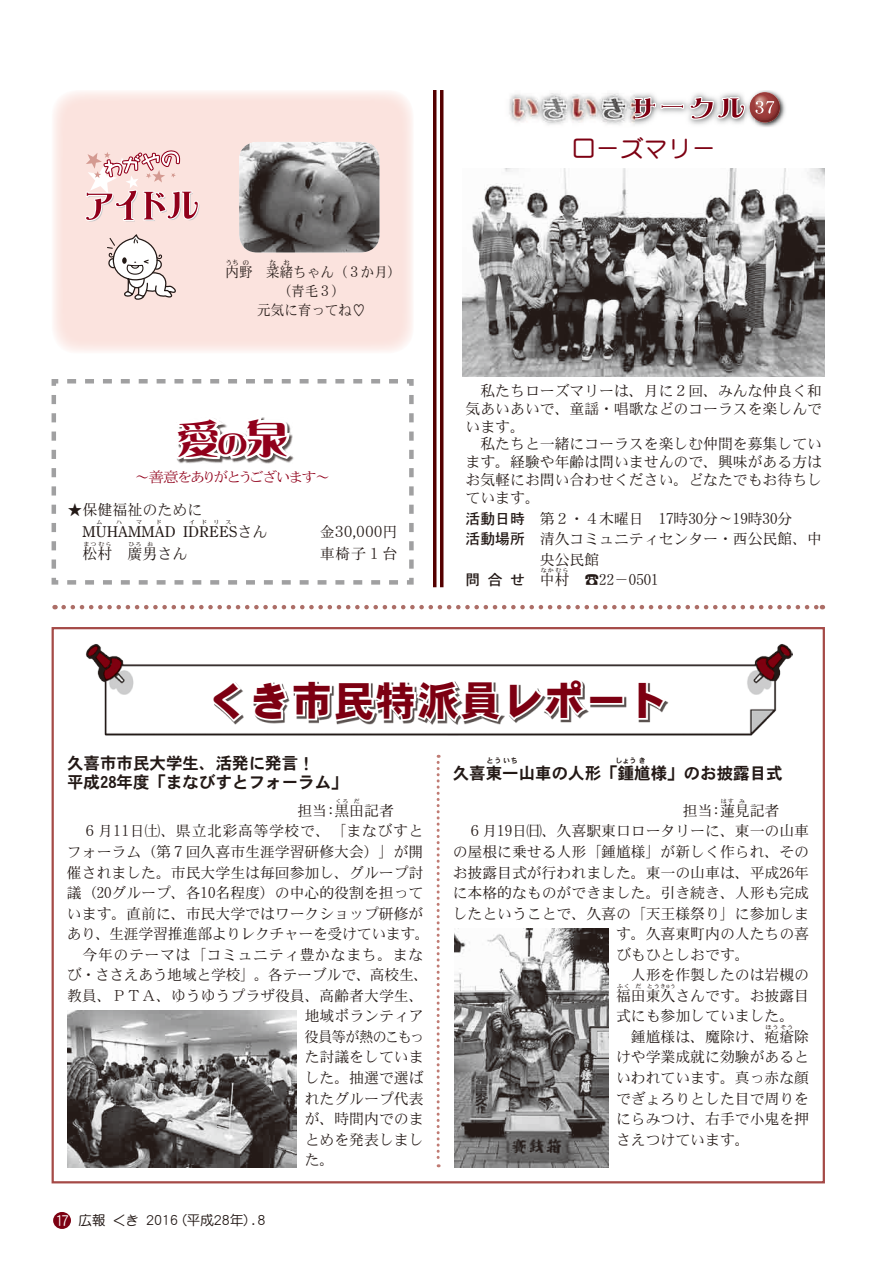
<style>
.page{position:relative;width:893px;height:1263px;background:#fff}
.page>*{position:absolute;margin:0;border:0;box-sizing:border-box;transform-origin:0 0}
.t1{font:40.5px "DFPHS Gothic CID W9";letter-spacing:.035em;color:#7d0012}
.t2{font:40.5px "DFP Lei Ga So CID W9";color:#91001b;scale:1.05 1}
.t3{font:700 24px "DFP Maru Gothic CID";color:#7d0012}
.t4{font:16.5px "DFPHS Gothic CID W7";color:#231916}
.t5{font:15px "DFHS Mincho R Pro 5 W3";color:#231916}
.t6{font:15px "Century Oldstyle";color:#231916}
.t7{font:15px "DFPHS Gothic CID W3";color:#fff;scale:.9 1}
.t8{font:14.85px/20.5px "DFHS Mincho R Pro 5 W3";color:#231916;text-align:justify}
.t9{font:14.85px "DFHS Mincho R Pro 5 W3";letter-spacing:.045em;color:#231916}
.t10{font:14.85px "DFHS Mincho R Pro 5 W3";letter-spacing:-.02em;color:#231916}
.t11{font:14.85px "DFPHS Gothic CID W5";color:#231916}
.t12{font:14.25px/18.8px "DFHS Mincho R Pro 5 W3";color:#231916;text-align:center;scale:.95 1}
.t13{font:14.1px "DFP Mincho PCID W3";letter-spacing:-.18em;color:#91001b;scale:1.11 1}
.t14{font:500 13.5px "DFP Maru Gothic CID";color:#231916}
.t15{font:7.05px "DFPHS Gothic CID W7";letter-spacing:.115em;color:#231916}
.t16{font:6.75px "DFHS Mincho R Pro 5 W3";color:#231916}
.t17{font:5.4px "DFHS Mincho R Pro 5 W3";letter-spacing:.16em;color:#231916;scale:1.11 1}
.s1{font-size:27px}
.s2{font-family:"DFHS Mincho R Pro 5 W3"}
.s3{font-family:"Century Oldstyle"}
.s4{color:#fff}
</style>
<div class="page">
<svg style="left:64px;top:605px;width:759px;height:4px"></svg>
<svg style="left:51px;top:379px;width:363px;height:206px"></svg>
<div style="left:52px;top:90px;width:362px;height:264px;background:#fbe3de;border-radius:26px"></div>
<hr style="left:433px;top:90px;width:3px;height:497px;background:#540000">
<hr style="left:440px;top:90px;width:3px;height:497px;background:#540000">
<div style="left:52px;top:627px;width:773px;height:556px;background:#fff;border:2px solid #a54a47"></div>
<svg style="left:437px;top:755px;width:3px;height:412px"></svg>
<img style="left:239px;top:142px;width:140px;height:110px">
<img style="left:463px;top:169px;width:362px;height:208px">
<img style="left:455px;top:928px;width:153px;height:239px">
<img style="left:67px;top:1010px;width:230px;height:157px">
<svg style="left:107px;top:234px;width:69px;height:66px"></svg>
<svg style="left:85px;top:150px;width:115px;height:72px"></svg>
<div style="left:176px;top:417px;width:118px;height:47px;background:#fff"></div>
<svg style="left:156px;top:412px;width:139px;height:51px"></svg>
<img style="left:509px;top:90px;width:277px;height:37px">
<img style="left:754px;top:93px;width:26px;height:29px">
<img style="left:775px;top:93px;width:3px;height:27px">
<img style="left:750px;top:104px;width:1px;height:14px">
<svg style="left:630px;top:97px;width:54px;height:22px"></svg>
<svg style="left:690px;top:97px;width:55px;height:23px"></svg>
<svg style="left:751px;top:93px;width:24px;height:27px"></svg>
<img style="left:85px;top:644px;width:707px;height:92px">
<div style="left:214px;top:680px;width:454px;height:45px;background:#231916;opacity:.75"></div>
<svg style="left:209px;top:676px;width:379px;height:50px"></svg>
<div style="left:588px;top:695px;width:36px;height:10px;border:4px solid #fff"></div>
<svg style="left:635px;top:679px;width:33px;height:43px"></svg>
<div style="left:53px;top:1212px;width:18px;height:17px;background:#7d0012;border-radius:50%"></div>
<p class="t16" style="left:226px;top:257px;width:15px">うち</p>
<p class="t16" style="left:242px;top:257px;width:8px">の</p>
<p class="t16" style="left:270px;top:257px;width:8px">な</p>
<p class="t16" style="left:283px;top:257px;width:8px">お</p>
<p class="t12" style="left:257px;top:282px;width:115px">（青毛３(<br>元気に育ってね♡</p>
<p class="t12" style="left:266px;top:263px;width:144px">菜緒ちゃん（３か月(</p>
<p class="t12" style="left:226px;top:263px;width:30px">内野</p>
<h1 class="t2" style="left:177px;top:416px;width:108px">愛<span class="s1">の</span>泉</h1>
<p class="t13" style="left:135px;top:469px;width:166px">〜善意をありがとうございます</p>
<p class="t13" style="left:315px;top:469px;width:16px">〜</p>
<p class="t5" style="left:68px;top:498px;width:136px">★保健福祉のために</p>
<p class="t17" style="left:156px;top:518px;width:7px">ド</p>
<p class="t17" style="left:201px;top:518px;width:7px">ド</p>
<p class="t17" style="left:213px;top:518px;width:7px">リ</p>
<p class="t17" style="left:189px;top:518px;width:7px">イ</p>
<p class="t17" style="left:96px;top:518px;width:7px">ム</p>
<p class="t17" style="left:225px;top:518px;width:7px">ス</p>
<p class="t17" style="left:136px;top:518px;width:7px">マ</p>
<p class="t17" style="left:116px;top:518px;width:7px">ハ</p>
<p class="t6" style="left:83px;top:523px;width:95px">MUHAMMAD</p>
<p class="t6" style="left:183px;top:523px;width:86px">IDREES<span class="s2">さん</span></p>
<p class="t5" style="left:320px;top:521px;width:79px">金30<span class="s3">,</span>000円</p>
<p class="t17" style="left:84px;top:540px;width:27px">まつむら</p>
<p class="t5" style="left:83px;top:543px;width:31px">松村</p>
<p class="t17" style="left:129px;top:540px;width:13px">ひろ</p>
<p class="t17" style="left:147px;top:540px;width:7px">お</p>
<p class="t5" style="left:128px;top:543px;width:61px">廣男さん</p>
<p class="t5" style="left:320px;top:543px;width:79px">車椅子１台</p>
<h2 class="t3" style="left:572px;top:135px;width:145px">ローズマリー</h2>
<p class="t8" style="left:466px;top:382px;width:358px;line-height:17.9px;text-indent:15px">私たちローズマリーは、月に２回、みんな仲良く和気あいあいで、童謡・唱歌などのコーラスを楽しんでいます。</p>
<p class="t8" style="left:466px;top:435px;width:358px;line-height:17.9px;text-indent:15px">私たちと一緒にコーラスを楽しむ仲間を募集しています。経験や年齢は問いませんので、興味がある方はお気軽にお問い合わせください。どなたでもお待ちしています。</p>
<p class="t8" style="left:659px;top:508px;width:135px">17時30分～19時30分</p>
<p class="t8" style="left:540px;top:508px;width:105px">第２・４木曜日</p>
<p class="t11" style="left:466px;top:510px;width:61px">活動日時</p>
<p class="t11" style="left:466px;top:531px;width:61px">活動場所</p>
<p class="t8" style="left:540px;top:528px;width:284px">清久コミュニティセンター・西公民館、中</p>
<p class="t11" style="left:466px;top:572px;width:16px">問</p>
<p class="t11" style="left:488px;top:572px;width:16px">合</p>
<p class="t11" style="left:510px;top:572px;width:16px">せ</p>
<p class="t8" style="left:540px;top:549px;width:61px">央公民館中村</p>
<p class="t17" style="left:541px;top:566px;width:27px">なかむら</p>
<p class="t8" style="left:584px;top:570px;width:76px">☎22－0501</p>
<h1 class="t1" style="left:208px;top:678px;width:462px">くき市民特派員レポート</h1>
<p class="t4" style="left:67px;top:754px;width:249px">久喜市市民大学生、活発に発言!</p>
<p class="t15" style="left:486px;top:757px;width:33px">とういち</p>
<p class="t15" style="left:615px;top:757px;width:32px">しょうき</p>
<p class="t4" style="left:453px;top:764px;width:332px">久喜東一山車の人形「鍾馗様」のお披露目式</p>
<p class="t4" style="left:67px;top:773px;width:282px">平成28年度「まなびすとフォーラム」</p>
<p class="t17" style="left:335px;top:797px;width:13px">くろ</p>
<p class="t17" style="left:354px;top:797px;width:7px">だ</p>
<p class="t9" style="left:83px;top:820px;width:342px">６月11日㈯、県立北彩高等学校で、「まなびすと</p>
<p class="t8" style="left:67px;top:841px;width:358px">フォーラム（第７回久喜市生涯学習研修大会）」が開</p>
<p class="t8" style="left:67px;top:862px;width:358px">催されました。市民大学生は毎回参加し、グループ討</p>
<p class="t8" style="left:67px;top:882px;width:358px">議（20グループ、各10名程度）の中心的役割を担って</p>
<p class="t8" style="left:67px;top:903px;width:358px">います。直前に、市民大学ではワークショップ研修が</p>
<p class="t10" style="left:67px;top:923px;width:364px">あり、生涯学習推進部よりレクチャーを受けています。</p>
<p class="t9" style="left:83px;top:943px;width:342px">今年のテーマは「コミュニティ豊かなまち。まな</p>
<p class="t8" style="left:67px;top:965px;width:363px">び・ささえあう地域と学校」。各テーブルで、高校生、</p>
<p class="t8" style="left:67px;top:985px;width:358px">教員、ＰＴＡ、ゆうゆうプラザ役員、高齢者大学生、</p>
<p class="t8" style="left:297px;top:800px;width:128px">担当黒： 田記者<span class="s4">●●</span></p>
<p class="t7" style="left:55px;top:1212px;width:17px">17</p>
<p class="t14" style="left:79px;top:1213px;width:28px">広報</p>
<p class="t14" style="left:112px;top:1213px;width:28px">くき</p>
<p class="t14" style="left:174px;top:1213px;width:85px">（平成28年(</p>
<p class="t14" style="left:146px;top:1213px;width:34px">2016</p>
<p class="t14" style="left:252px;top:1213px;width:18px">.８</p>
<p class="t8" style="left:304px;top:1006px;width:121px">地域ボランティア役員等が熱のこもった討議をしていました。抽選で選ばれたグループ代表が、時間内でのまとめを発表しました。</p>
<p class="t17" style="left:721px;top:797px;width:13px">はす</p>
<p class="t17" style="left:739px;top:797px;width:7px">み</p>
<p class="t8" style="left:453px;top:821px;width:358px;text-indent:15px">６月19日㈰、久喜駅東口ロータリーに、東一の山車の屋根に乗せる人形「鍾馗様」が新しく作られ、そのお披露目式が行われました。東一の山車は、平成26年に本格的なものができました。引き続き、人形も完成したということで、久喜の「天王様祭り」に参加しま</p>
<p class="t8" style="left:683px;top:800px;width:128px">担当蓮： 見記者<span class="s4">●●</span></p>
<p class="t8" style="left:616px;top:923px;width:195px">す。久喜東町内の人たちの喜びもひとしおです。</p>
<p class="t8" style="left:616px;top:964px;width:195px;text-align:right">人形を作製したのは岩槻の福田東久さんです。お披露目</p>
<p class="t17" style="left:617px;top:981px;width:13px">ふく</p>
<p class="t17" style="left:635px;top:981px;width:7px">だ</p>
<p class="t17" style="left:647px;top:981px;width:27px">とうきゅう</p>
<p class="t8" style="left:631px;top:1006px;width:180px;text-indent:-15px">式にも参加していました。鍾馗様は、魔除け、疱瘡除</p>
<p class="t17" style="left:765px;top:1023px;width:27px">ほうそう</p>
<p class="t8" style="left:616px;top:1047px;width:195px">けや学業成就に効験があるといわれています。真っ赤な顔でぎょろりとした目で周りをにらみつけ、右手で小鬼を押さえつけています。</p>
</div>
